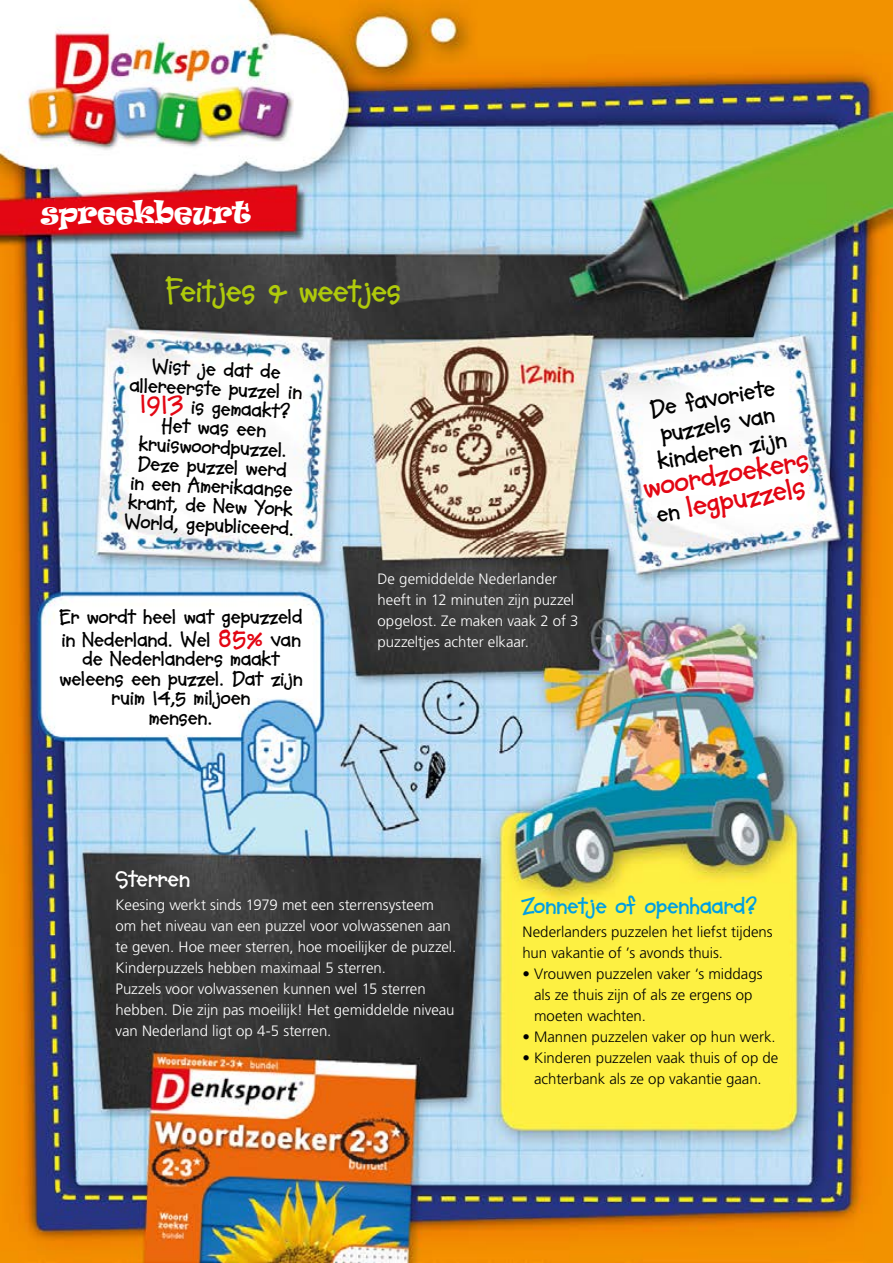
<style>
.page{position:relative;width:893px;height:1263px;background:#fff}
.page>*{position:absolute;margin:0;border:0;box-sizing:border-box;transform-origin:0 0}
.t1{font:700 33px "Soup Bone";letter-spacing:-.03em;color:#afca0b}
.t2{font:700 30.15px/26.1px "Soup Bone";color:#e30613}
.t3{font:29.25px "Ravie";color:#fff;scale:.85 1}
.t4{font:700 27px "Soup Bone";color:#e30613}
.t5{font:700 24.75px/26.1px "Soup Bone";color:#000;text-align:center}
.t6{font:700 24px "Soup Bone";letter-spacing:-.015em;color:#009fe3}
.t7{font:700 24px "Soup Bone";letter-spacing:-.02em;color:#fff}
.t8{font:700 21px/19.5px "Soup Bone";letter-spacing:-.015em;color:#000;text-align:center}
.t9{font:300 15px/21px "Frutiger LT Pro";color:#fff}
.t10{font:300 15px/21px "Frutiger LT Pro";letter-spacing:-.005em;color:#000}
.s1{font-size:27px;color:#e30613}
.s2{font-size:24.75px;color:#000}
</style>
<div class="page">
<img style="left:0;top:0;width:893px;height:1263px">
<h3 class="t3" style="left:41px;top:192px;width:249px">spreekbeurt</h3>
<h1 class="t1" style="left:166px;top:271px;width:237px">Feitjes &amp; weetjes</h1>
<h3 class="t8" style="left:131px;top:355px;width:174px;rotate:3deg">Wist je dat de allereerste puzzel in</h3>
<h3 class="t4" style="left:139px;top:387px;width:46px;rotate:2deg">1913</h3>
<h3 class="t8" style="left:191px;top:397px;width:101px;rotate:3deg">is gemaakt?</h3>
<h3 class="t8" style="left:162px;top:416px;width:106px;rotate:3deg">Het was een</h3>
<h3 class="t8" style="left:139px;top:434px;width:151px;rotate:3deg">kruiswoordpuzzel.</h3>
<h3 class="t8" style="left:138px;top:453px;width:151px;rotate:3deg">Deze puzzel werd</h3>
<h3 class="t8" style="left:131px;top:472px;width:164px;rotate:3deg">in een Amerikaanse</h3>
<h3 class="t8" style="left:129px;top:492px;width:167px;rotate:3deg">krant, de New York</h3>
<h3 class="t8" style="left:125px;top:511px;width:172px;rotate:3deg">World, gepubliceerd.</h3>
<h3 class="t8" style="left:59px;top:606px;width:245px;line-height:22.5px;text-align:left">Er wordt heel wat gepuzzeld in Nederland. Wel <span class="s1">85%</span> van</h3>
<h3 class="t8" style="left:59px;top:650px;width:244px">de Nederlanders maakt weleens een puzzel. Dat zijn ruim 14,5 miljoen<br>mensen.</h3>
<p class="t9" style="left:378px;top:568px;width:203px">De gemiddelde Nederlander heeft in 12 minuten zijn puzzel opgelost. Ze maken vaak 2 of 3 puzzeltjes achter elkaar.</p>
<h3 class="t5" style="left:646px;top:397px;width:132px;rotate:-10deg">De favoriete puzzels van kinderen zijn</h3>
<h2 class="t2" style="left:641px;top:476px;width:170px;rotate:-10deg">woordzoekers <span class="s2">en</span> legpuzzels</h2>
<h3 class="t7" style="left:116px;top:864px;width:76px">Sterren</h3>
<p class="t9" style="left:116px;top:894px;width:342px">Keesing werkt sinds 1979 met een sterrensysteem om het niveau van een puzzel voor volwassenen aan te geven. Hoe meer sterren, hoe moeilijker de puzzel.<br>Kinderpuzzels hebben maximaal 5 sterren.<br>Puzzels voor volwassenen kunnen wel 15 sterren hebben. Die zijn pas moeilijk! Het gemiddelde niveau van Nederland ligt op 4-5 sterren.</p>
<h3 class="t6" style="left:522px;top:891px;width:237px">Zonnetje of openhaard?</h3>
<p class="t10" style="left:522px;top:922px;width:252px">Nederlanders puzzelen het liefst tijdens hun vakantie of ’s avonds thuis.</p>
<p class="t10" style="left:534px;top:964px;width:230px;text-indent:-12px">• Vrouwen puzzelen vaker ‘s middags als ze thuis zijn of als ze ergens op moeten wachten.</p>
<p class="t10" style="left:522px;top:1027px;width:255px">• Mannen puzzelen vaker op hun werk.</p>
<p class="t10" style="left:522px;top:1048px;width:257px;text-align:center">• Kinderen puzzelen vaak thuis of op de achterbank als ze op vakantie gaan.</p>
</div>
